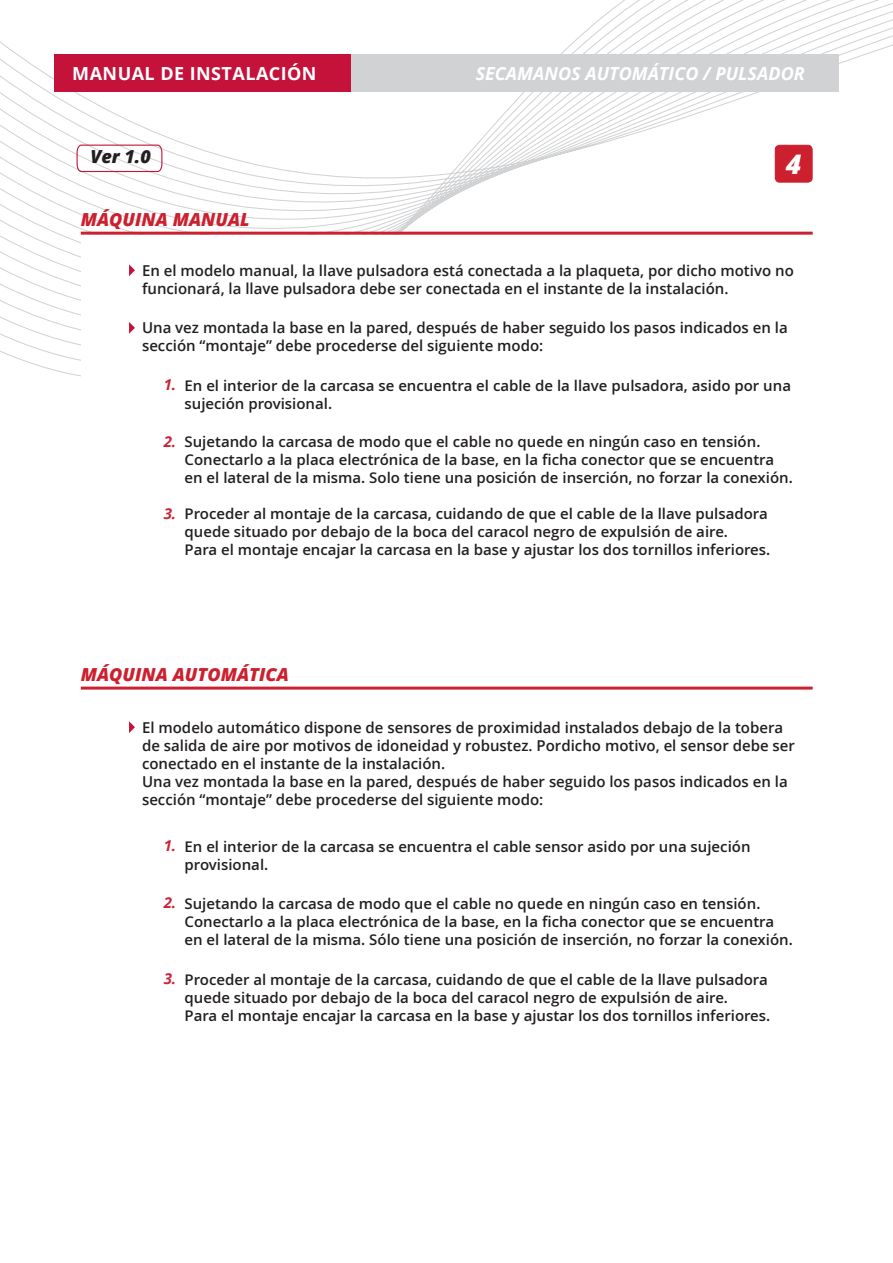
<style>
.page{position:relative;width:893px;height:1263px;background:#fff}
.page>*{position:absolute;margin:0;border:0;box-sizing:border-box;transform-origin:0 0}
.t1{font:italic 800 27px "Open Sans";color:#fff}
.t2{font:italic 800 18px "Open Sans";color:#cd202f}
.t3{font:italic 700 18px "Open Sans";color:#fff}
.t4{font:700 18px "Open Sans";letter-spacing:.025em;color:#fff}
.t5{font:italic 800 18px "Open Sans";color:#231f20}
.t6{font:600 15px "Open Sans";color:#231f20}
.t7{font:600 15px/18px "Open Sans";color:#231f20}
.t8{font:italic 700 15px "Open Sans";color:#cb2334}
</style>
<div class="page">
<svg style="left:0;top:0;width:892px;height:377px"></svg>
<svg style="left:76px;top:144px;width:87px;height:29px"></svg>
<div style="left:775px;top:145px;width:37px;height:37px;background:#cd202f;border-radius:4px"></div>
<div style="left:775px;top:145px;width:38px;height:38px;border:1px solid #cd202f;border-radius:4px"></div>
<div style="left:54px;top:54px;width:298px;height:38px;background:#c5123b"></div>
<div style="left:352px;top:54px;width:487px;height:38px;background:#d1d2d4"></div>
<hr style="left:81px;top:232px;width:732px;height:3px;background:#cd202f">
<hr style="left:81px;top:687px;width:732px;height:3px;background:#cd202f">
<div style="left:81px;top:234px;width:732px;height:380px;background:#fff"></div>
<svg style="left:129px;top:264px;width:6px;height:12px"></svg>
<svg style="left:129px;top:721px;width:6px;height:12px"></svg>
<svg style="left:129px;top:322px;width:6px;height:12px"></svg>
<p class="t4" style="left:72px;top:60px;width:246px">MANUAL DE INSTALACIÓN</p>
<p class="t3" style="left:476px;top:60px;width:331px">SECAMANOS AUTOMÁTICO / PULSADOR</p>
<p class="t5" style="left:90px;top:143px;width:62px">Ver 1.0</p>
<p class="t2" style="left:81px;top:206px;width:170px">MÁQUINA MANUAL</p>
<p class="t1" style="left:786px;top:143px;width:17px">4</p>
<p class="t7" style="left:142px;top:261px;width:653px">En el modelo manual, la llave pulsadora está conectada a la plaqueta, por dicho motivo no funcionará, la llave pulsadora debe ser conectada en el instante de la instalación.</p>
<p class="t7" style="left:142px;top:319px;width:647px">Una vez montada la base en la pared, después de haber seguido los pasos indicados en la</p>
<p class="t7" style="left:142px;top:337px;width:403px">sección “montaje” debe procederse del siguiente modo:</p>
<p class="t6" style="left:185px;top:377px;width:608px">En el interior de la carcasa se encuentra el cable de la llave pulsadora, asido por una</p>
<p class="t6" style="left:185px;top:395px;width:149px">sujeción provisional.</p>
<p class="t8" style="left:164px;top:374px;width:14px">1.</p>
<p class="t8" style="left:164px;top:431px;width:14px">2.</p>
<p class="t8" style="left:164px;top:502px;width:14px">3.</p>
<p class="t6" style="left:185px;top:433px;width:577px">Sujetando la carcasa de modo que el cable no quede en ningún caso en tensión.</p>
<p class="t6" style="left:185px;top:451px;width:591px">Conectarlo a la placa electrónica de la base, en la ficha conector que se encuentra</p>
<p class="t6" style="left:185px;top:469px;width:610px">en el lateral de la misma. Solo tiene una posición de inserción, no forzar la conexión.</p>
<p class="t6" style="left:185px;top:505px;width:585px">Proceder al montaje de la carcasa, cuidando de que el cable de la llave pulsadora</p>
<p class="t6" style="left:185px;top:523px;width:545px">quede situado por debajo de la boca del caracol negro de expulsión de aire.</p>
<p class="t6" style="left:185px;top:541px;width:587px">Para el montaje encajar la carcasa en la base y ajustar los dos tornillos inferiores.</p>
<p class="t2" style="left:81px;top:661px;width:210px">MÁQUINA AUTOMÁTICA</p>
<p class="t7" style="left:142px;top:718px;width:643px">El modelo automático dispone de sensores de proximidad instalados debajo de la tobera</p>
<p class="t7" style="left:142px;top:736px;width:654px">de salida de aire por motivos de idoneidad y robustez. Pordicho motivo, el sensor debe ser</p>
<p class="t7" style="left:142px;top:754px;width:305px">conectado en el instante de la instalación.</p>
<p class="t7" style="left:142px;top:772px;width:647px">Una vez montada la base en la pared, después de haber seguido los pasos indicados en la</p>
<p class="t7" style="left:142px;top:790px;width:403px">sección “montaje” debe procederse del siguiente modo:</p>
<p class="t8" style="left:164px;top:835px;width:14px">1.</p>
<p class="t6" style="left:185px;top:838px;width:568px">En el interior de la carcasa se encuentra el cable sensor asido por una sujeción</p>
<p class="t6" style="left:185px;top:856px;width:85px">provisional.</p>
<p class="t8" style="left:164px;top:892px;width:14px">2.</p>
<p class="t6" style="left:185px;top:894px;width:577px">Sujetando la carcasa de modo que el cable no quede en ningún caso en tensión.</p>
<p class="t6" style="left:185px;top:912px;width:591px">Conectarlo a la placa electrónica de la base, en la ficha conector que se encuentra</p>
<p class="t6" style="left:185px;top:930px;width:610px">en el lateral de la misma. Sólo tiene una posición de inserción, no forzar la conexión.</p>
<p class="t8" style="left:164px;top:968px;width:14px">3.</p>
<p class="t6" style="left:185px;top:971px;width:585px">Proceder al montaje de la carcasa, cuidando de que el cable de la llave pulsadora</p>
<p class="t6" style="left:185px;top:989px;width:545px">quede situado por debajo de la boca del caracol negro de expulsión de aire.</p>
<p class="t6" style="left:185px;top:1007px;width:587px">Para el montaje encajar la carcasa en la base y ajustar los dos tornillos inferiores.</p>
</div>
